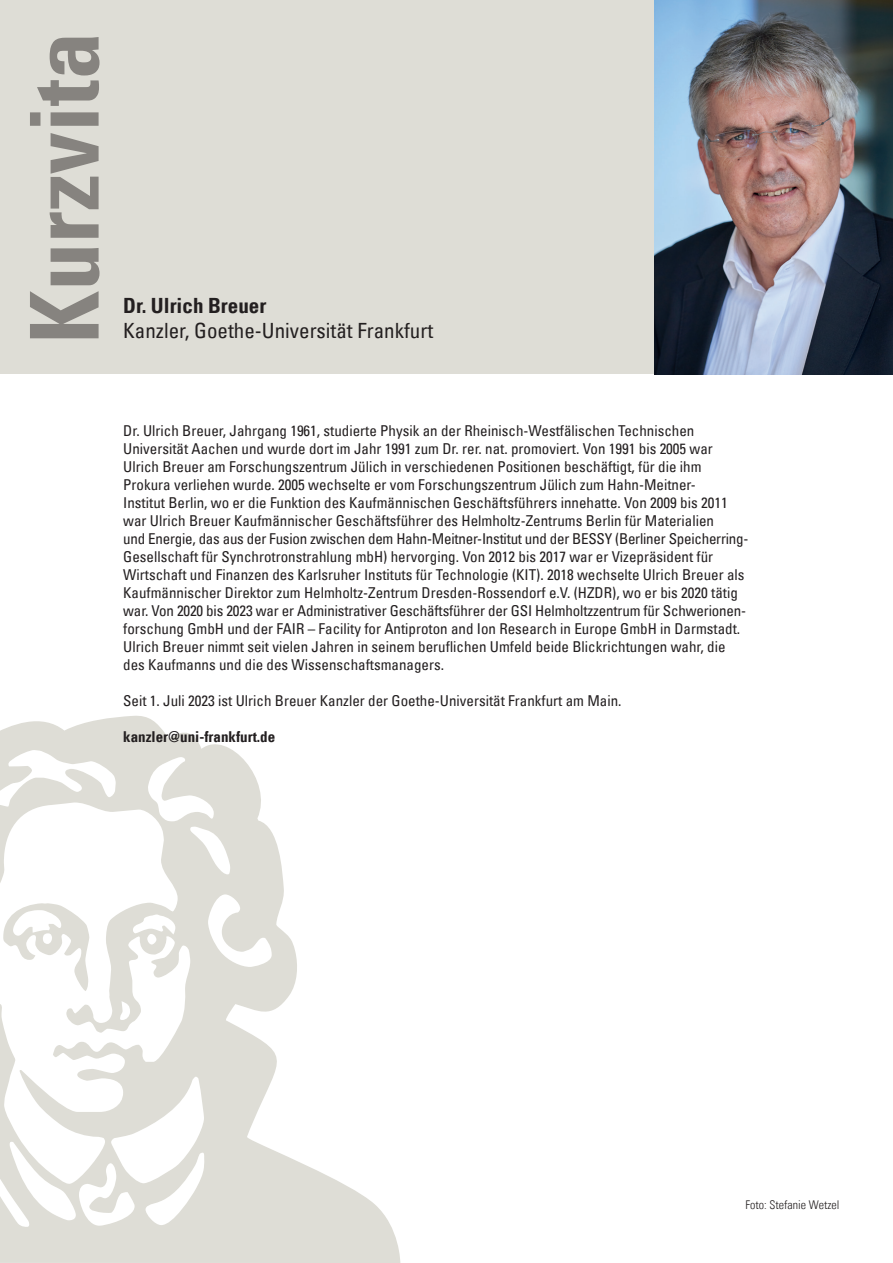
<style>
.page{position:relative;width:893px;height:1263px;background:#fff}
.page>*{position:absolute;margin:0;border:0;box-sizing:border-box;transform-origin:0 0}
.t1{font:95.1px "Univers Com 67 Bold Cond";color:#86837f}
.t2{font:condensed 21px "Univers Com 57";color:#231f20}
.t3{font:21px "Univers Com 67 Bold Cond";color:#231f20}
.t4{font:condensed 15px/18px "Univers Com 57";color:#231f20}
.t5{font:15px "Univers Com 67 Bold Cond";color:#231f20}
.t6{font:12px "Univers Com 47 Light Cond";color:#231f20}
</style>
<div class="page">
<svg style="left:0;top:716px;width:400px;height:547px"></svg>
<svg style="left:3px;top:903px;width:86px;height:88px"></svg>
<div style="left:0;top:0;width:893px;height:374px;background:#deddd6"></div>
<img style="left:655px;top:0;width:238px;height:374px">
<h1 class="t1" style="left:6px;top:343px;width:313px;rotate:-90deg">Kurzvita</h1>
<h2 class="t3" style="left:123px;top:292px;width:145px">Dr. Ulrich Breuer</h2>
<h2 class="t2" style="left:123px;top:317px;width:311px">Kanzler, Goethe-Universität Frankfurt</h2>
<p class="t4" style="left:123px;top:422px;width:627px">Dr. Ulrich Breuer, Jahrgang 1961, studierte Physik an der Rheinisch-Westfälischen Technischen Universität Aachen und wurde dort im Jahr 1991 zum Dr. rer. nat. promoviert. Von 1991 bis 2005 war Ulrich Breuer am Forschungszentrum Jülich in verschiedenen Positionen beschäftigt, für die ihm Prokura verliehen wurde. 2005 wechselte er vom Forschungszentrum Jülich zum Hahn-Meitner-<br>Institut Berlin, wo er die Funktion des Kaufmännischen Geschäftsführers innehatte. Von 2009 bis 2011 war Ulrich Breuer Kaufmännischer Geschäftsführer des Helmholtz-Zentrums Berlin für Materialien<br>und Energie, das aus der Fusion zwischen dem Hahn-Meitner-Institut und der BESSY (Berliner Speicherring-Gesellschaft für Synchrotronstrahlung mbH) hervorging. Von 2012 bis 2017 war er Vizepräsident für Wirtschaft und Finanzen des Karlsruher Instituts für Technologie (KIT). 2018 wechselte Ulrich Breuer als Kaufmännischer Direktor zum Helmholtz-Zentrum Dresden-Rossendorf e.V. (HZDR), wo er bis 2020 tätig war. Von 2020 bis 2023 war er Administrativer Geschäftsführer der GSI Helmholtzzentrum für Schwerionen&shy;forschung GmbH und der FAIR – Facility for Antiproton and Ion Research in Europe GmbH in Darmstadt.<br>Ulrich Breuer nimmt seit vielen Jahren in seinem beruflichen Umfeld beide Blickrichtungen wahr, die des Kaufmanns und die des Wissenschaftsmanagers.</p>
<p class="t4" style="left:123px;top:692px;width:500px">Seit 1. Juli 2023 ist Ulrich Breuer Kanzler der Goethe-Universität Frankfurt am Main.</p>
<p class="t5" style="left:123px;top:728px;width:153px">kanzler@uni-frankfurt.de</p>
<p class="t6" style="left:746px;top:1197px;width:95px">Foto: Stefanie Wetzel</p>
</div>
